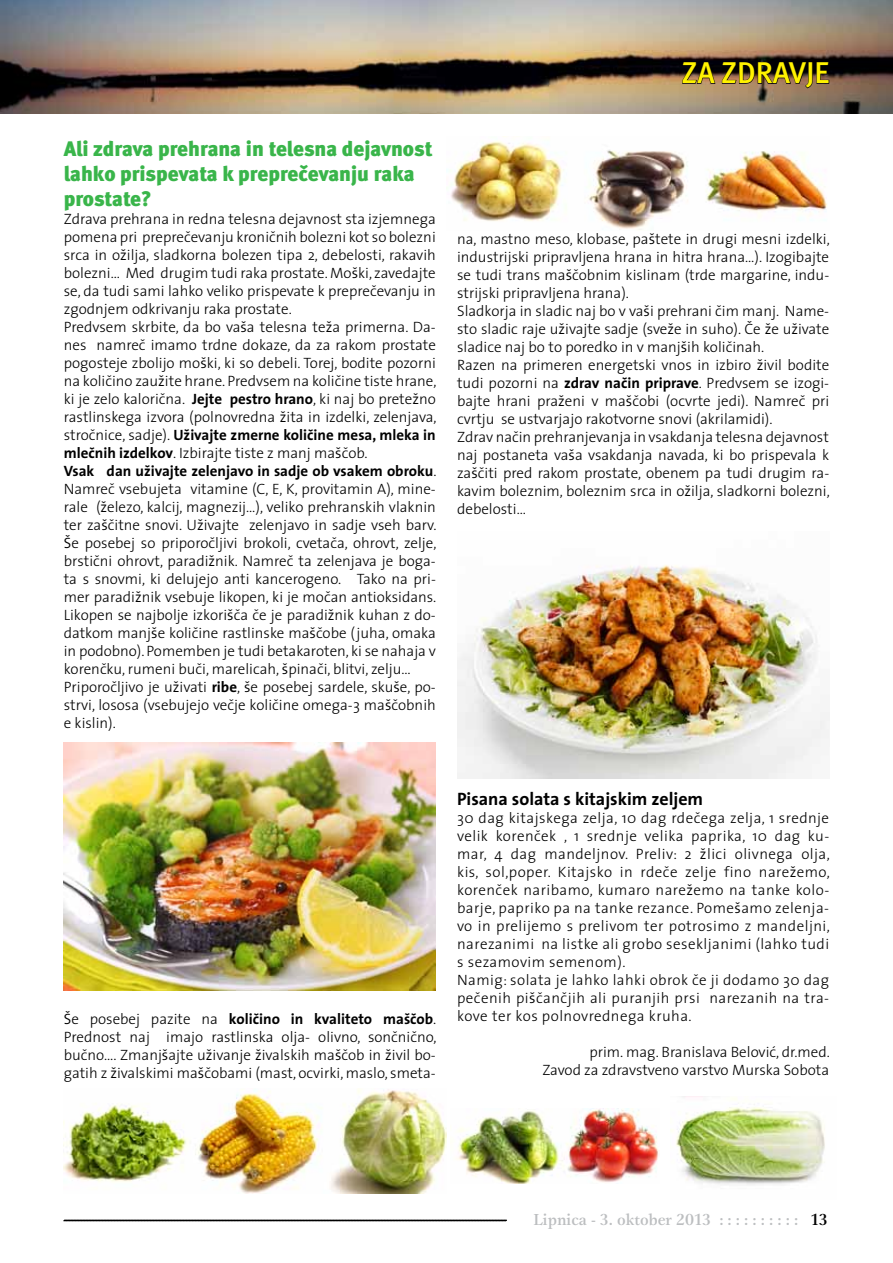
<style>
.page{position:relative;width:893px;height:1263px;background:#fff}
.page>*{position:absolute;margin:0;border:0;box-sizing:border-box;transform-origin:0 0}
.t1{font:30px "Meta Medium CE";color:#fff200}
.t2{font:21px/25.2px "Meta Black CELF";letter-spacing:-.005em;color:#39b54a}
.t3{font:700 18px "The Sans OT";color:#000}
.t4{font:500 16.5px "Gamma Itc TEE";color:#bcbec0}
.t5{font:300 15px/18px "The Sans OT";color:#000}
.t6{font:300 15px/18px "The Sans OT";letter-spacing:.03em;color:#000}
.s1{font-weight:700}
.s2{color:#000}
</style>
<div class="page">
<img style="left:0;top:0;width:893px;height:114px">
<svg style="left:682px;top:62px;width:147px;height:27px;background:#49372a"></svg>
<svg style="left:63px;top:1219px;width:444px;height:2px"></svg>
<img style="left:64px;top:742px;width:372px;height:248px">
<img style="left:670px;top:1096px;width:155px;height:89px">
<img style="left:63px;top:1089px;width:383px;height:105px">
<img style="left:446px;top:136px;width:382px;height:94px">
<img style="left:457px;top:1108px;width:203px;height:76px">
<img style="left:457px;top:565px;width:373px;height:213px">
<h2 class="t2" style="left:64px;top:135px;width:370px">Ali zdrava prehrana in telesna dejavnost lahko prispevata k preprečevanju raka prostate?</h2>
<p class="t5" style="left:64px;top:209px;width:374px">Zdrava prehrana in redna telesna dejavnost sta izjemnega pomena pri preprečevanju kroničnih bolezni kot so bolezni srca in ožilja, sladkorna bolezen tipa 2, debelosti, rakavih bolezni… Med drugim tudi raka prostate. Moški, zavedajte se, da tudi sami lahko veliko prispevate k preprečevanju in zgodnjem odkrivanju raka prostate.<br>Predvsem skrbite, da bo vaša telesna teža primerna. Da&shy;nes namreč imamo trdne dokaze, da za rakom prostate pogosteje zbolijo moški, ki so debeli. Torej, bodite pozorni na količino zaužite hrane. Predvsem na količine tiste hrane, ki je zelo kalorična. <span class="s1">Jejte pestro hrano</span>, ki naj bo pretežno rastlinskega izvora (polnovredna žita in izdelki, zelenjava, stročnice, sadje). <span class="s1">Uživajte zmerne količine mesa, mleka in mlečnih izdelkov</span>. Izbirajte tiste z manj maščob.<br><span class="s1">Vsak dan uživajte zelenjavo in sadje ob vsakem obroku</span>.<br>Namreč vsebujeta vitamine (C, E, K, provitamin A), mine&shy;rale (železo, kalcij, magnezij…), veliko prehranskih vlaknin ter zaščitne snovi. Uživajte zelenjavo in sadje vseh barv.<br>Še posebej so priporočljivi brokoli, cvetača, ohrovt, zelje, brstični ohrovt, paradižnik. Namreč ta zelenjava je boga&shy;ta s snovmi, ki delujejo anti kancerogeno. Tako na pri&shy;mer paradižnik vsebuje likopen, ki je močan antioksidans.<br>Likopen se najbolje izkorišča če je paradižnik kuhan z do&shy;datkom manjše količine rastlinske maščobe (juha, omaka in podobno). Pomemben je tudi betakaroten, ki se nahaja v korenčku, rumeni buči, marelicah, špinači, blitvi, zelju… Priporočljivo je uživati <span class="s1">ribe</span>, še posebej sardele, skuše, po&shy;strvi, lososa (vsebujejo večje količine omega-3 maščobnih e kislin).</p>
<h1 class="t1" style="left:681px;top:54px;width:150px">ZA ZDRAVJE</h1>
<p class="t5" style="left:457px;top:230px;width:374px">na, mastno meso, klobase, paštete in drugi mesni izdelki, industrijski pripravljena hrana in hitra hrana…). Izogibajte se tudi trans maščobnim kislinam (trde margarine, indu&shy;strijski pripravljena hrana).<br>Sladkorja in sladic naj bo v vaši prehrani čim manj. Name&shy;sto sladic raje uživajte sadje (sveže in suho). Če že uživate sladice naj bo to poredko in v manjših količinah.<br>Razen na primeren energetski vnos in izbiro živil bodite tudi pozorni na <span class="s1">zdrav način priprave</span>. Predvsem se izogi&shy;bajte hrani praženi v maščobi (ocvrte jedi). Namreč pri cvrtju se ustvarjajo rakotvorne snovi (akrilamidi).<br>Zdrav način prehranjevanja in vsakdanja telesna dejavnost naj postaneta vaša vsakdanja navada, ki bo prispevala k zaščiti pred rakom prostate, obenem pa tudi drugim ra&shy;kavim boleznim, boleznim srca in ožilja, sladkorni bolezni, debelosti…</p>
<p class="t5" style="left:64px;top:1009px;width:374px;text-align:justify">Še posebej pazite na <span class="s1">količino in kvaliteto maščob</span>.<br>Prednost naj imajo rastlinska olja- olivno, sončnično, bučno…. Zmanjšajte uživanje živalskih maščob in živil bo&shy;gatih z živalskimi maščobami (mast, ocvirki, maslo, smeta-</p>
<p class="t3" style="left:457px;top:783px;width:248px">Pisana solata s kitajskim zeljem</p>
<p class="t6" style="left:457px;top:808px;width:374px">30 dag kitajskega zelja, 10 dag rdečega zelja, 1 srednje velik korenček , 1 srednje velika paprika, 10 dag ku&shy;mar, 4 dag mandeljnov. Preliv: 2 žlici olivnega olja, kis, sol,poper. Kitajsko in rdeče zelje fino narežemo, korenček naribamo, kumaro narežemo na tanke kolo&shy;barje, papriko pa na tanke rezance. Pomešamo zelenja&shy;vo in prelijemo s prelivom ter potrosimo z mandeljni, narezanimi na listke ali grobo sesekljanimi (lahko tudi s sezamovim semenom).<br>Namig: solata je lahko lahki obrok če ji dodamo 30 dag pečenih piščančjih ali puranjih prsi narezanih na tra&shy;kove ter kos polnovrednega kruha.</p>
<p class="t5" style="left:542px;top:1042px;width:289px;text-align:right">prim. mag. Branislava Belović, dr.med.<br>Zavod za zdravstveno varstvo Murska Sobota</p>
<p class="t4" style="left:533px;top:1209px;width:296px">Lipnica - 3. oktober 2013 : : : : : : : : : : <span class="s2">13</span></p>
</div>
